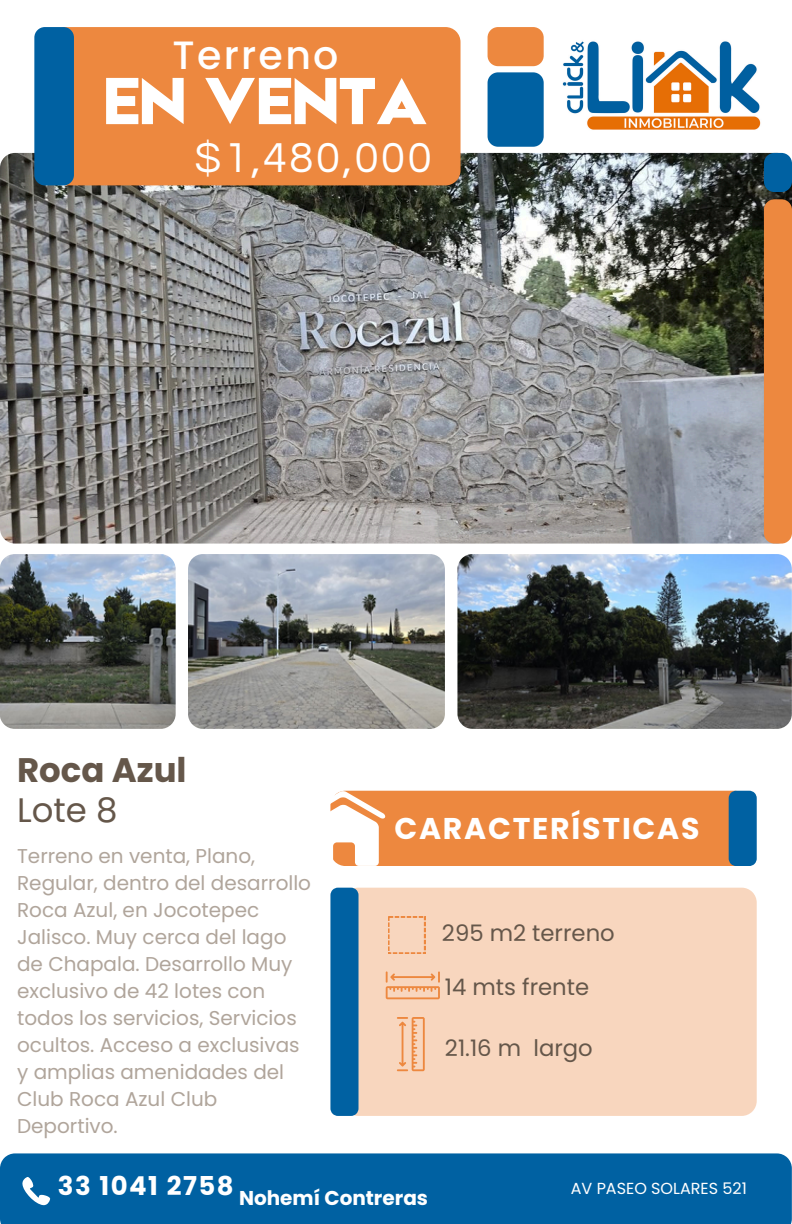
<style>
.page{position:relative;width:792px;height:1224px;background:#fff}
.page>*{position:absolute;margin:0;border:0;box-sizing:border-box;transform-origin:0 0}
.t1{font:71.2px "Etna";letter-spacing:-.005em;color:#fff}
.t2{font:43.6px "Questrial";letter-spacing:.06em;color:#fff}
.t3{font:500 39.4px "Poppins";letter-spacing:.06em;color:#fff}
.t4{font:700 34px/40.4px "Poppins";color:#65574a}
.t5{font:700 30px "Poppins";letter-spacing:.06em;color:#fff}
.t6{font:700 26px "Poppins";letter-spacing:.06em;color:#fff}
.t7{font:22.8px "Poppins";color:#65574a}
.t8{font:20px/27px "Poppins";color:#b0a59b}
.t9{font:700 20px "Poppins";color:#fff}
.t10{font:16px "Poppins";color:#fff}
.s1{font-weight:400}
</style>
<div class="page">
<img style="left:0;top:153px;width:792px;height:391px;border-radius:15px">
<img style="left:0;top:554px;width:176px;height:175px;border-radius:15px">
<img style="left:188px;top:554px;width:257px;height:175px;border-radius:15px">
<img style="left:457px;top:554px;width:335px;height:175px">
<div style="left:488px;top:72px;width:56px;height:75px;background:#0061a2;border-radius:10px"></div>
<div style="left:67px;top:27px;width:393px;height:158px;background:#ed883f"></div>
<div style="left:359px;top:888px;width:398px;height:228px;background:#f8d6be"></div>
<div style="left:0;top:1153px;width:792px;height:71px;background:#0061a2"></div>
<div style="left:488px;top:27px;width:56px;height:39px;background:#ed883f;border-radius:10px"></div>
<div style="left:764px;top:153px;width:28px;height:39px;background:#0061a2;border-radius:10px"></div>
<div style="left:34px;top:27px;width:40px;height:158px;background:#0061a2;border-radius:10px"></div>
<div style="left:764px;top:199px;width:28px;height:345px;background:#ed883f;border-radius:10px"></div>
<svg style="left:330px;top:888px;width:29px;height:228px;background:#0966a4"></svg>
<svg style="left:330px;top:791px;width:427px;height:75px;background:#df8e54"></svg>
<img style="left:562px;top:41px;width:199px;height:89px">
<svg style="left:388px;top:916px;width:37px;height:38px"></svg>
<svg style="left:386px;top:971px;width:54px;height:28px;background:#f4c09a"></svg>
<svg style="left:397px;top:1017px;width:28px;height:54px;background:#f4bf98"></svg>
<svg style="left:22px;top:1177px;width:28px;height:28px"></svg>
<p class="t3" style="left:172px;top:28px;width:168px">Terreno</p>
<p class="t1" style="left:104px;top:51px;width:325px">EN VENTA</p>
<p class="t2" style="left:194px;top:136px;width:239px">$1,480,000</p>
<p class="t4" style="left:17px;top:750px;width:171px">Roca Azul<br><span class="s1">Lote 8</span></p>
<h4 class="t8" style="left:17px;top:843px;width:295px">Terreno en venta, Plano,<br>Regular, dentro del desarrollo<br>Roca Azul, en Jocotepec<br>Jalisco. Muy cerca del lago de Chapala. Desarrollo Muy exclusivo de 42 lotes con todos los servicios, Servicios ocultos. Acceso a exclusivas y amplias amenidades del<br>Club Roca Azul Club<br>Deportivo.</h4>
<p class="t5" style="left:394px;top:807px;width:307px">CARACTERÍSTICAS</p>
<h5 class="t7" style="left:442px;top:917px;width:174px">295 m2 terreno</h5>
<p class="t7" style="left:445px;top:971px;width:146px">14 mts frente</p>
<p class="t7" style="left:445px;top:1032px;width:149px">21.16 m largo</p>
<p class="t6" style="left:58px;top:1167px;width:177px">33 1041 2758</p>
<p class="t10" style="left:571px;top:1178px;width:178px">AV PASEO SOLARES 521</p>
<p class="t9" style="left:239px;top:1184px;width:191px">Nohemí Contreras</p>
</div>
